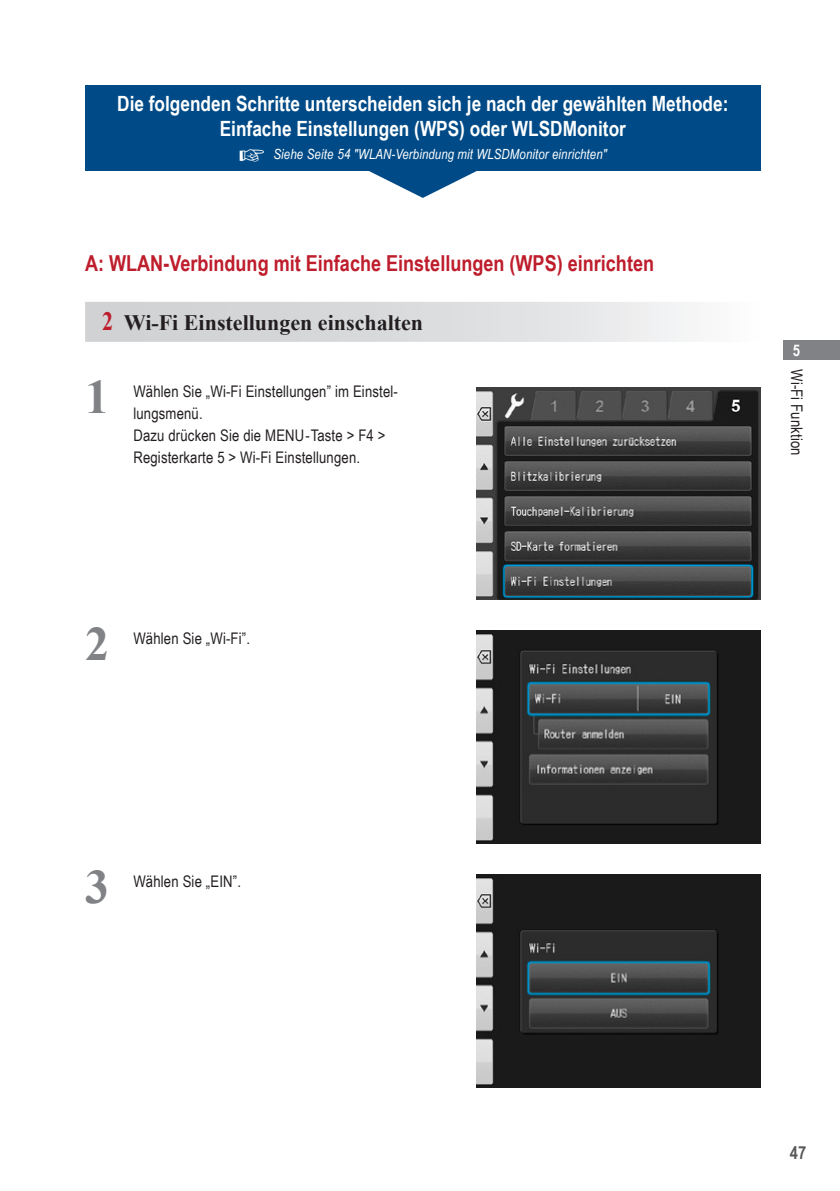
<style>
.page{position:relative;width:840px;height:1191px;background:#fff}
.page>*{position:absolute;margin:0;border:0;box-sizing:border-box;transform-origin:0 0}
.t1{font:700 48px "Times New Roman";color:#808285}
.t2{font:700 22px "Arial Narrow";color:#be1d2c}
.t3{font:700 22px "Times New Roman";color:#231f20}
.t4{font:700 21px/25.2px "Arial Narrow";color:#fff;text-align:center}
.t5{font:700 18px "Arial Narrow";color:#57585a}
.t6{font:16px/22px "Arial Narrow";letter-spacing:.01em;color:#231f20}
.t7{font:700 16px "Arial Narrow";color:#fff}
.t8{font:italic 14px "Arial Narrow";letter-spacing:.01em;color:#fff}
.s1{font-size:26.4px;color:#be1d2c}
</style>
<div class="page">
<div style="left:782px;top:340px;width:57px;height:20px;background:#808285"></div>
<img style="left:476px;top:387px;width:284px;height:213px">
<img style="left:476px;top:631px;width:284px;height:212px">
<img style="left:476px;top:874px;width:284px;height:213px">
<div style="left:85px;top:85px;width:675px;height:85px;background:#004b87"></div>
<svg style="left:366px;top:170px;width:113px;height:28px"></svg>
<div style="left:85px;top:302px;width:675px;height:40px;background:linear-gradient(to right,#cacbcd,#f5f5f6)"></div>
<h3 class="t4" style="left:117px;top:90px;width:612px">Die folgenden Schritte unterscheiden sich je nach der gewählten Methode:<br>Einfache Einstellungen (WPS) oder WLSDMonitor</h3>
<p class="t8" style="left:238px;top:144px;width:369px">☞ Siehe Seite 54 "WLAN-Verbindung mit WLSDMonitor einrichten"</p>
<h2 class="t2" style="left:85px;top:247px;width:570px">A: WLAN-Verbindung mit Einfache Einstellungen (WPS) einrichten</h2>
<h2 class="t3" style="left:102px;top:307px;width:322px"><span class="s1">2</span> Wi-Fi Einstellungen einschalten</h2>
<h1 class="t1" style="left:85px;top:364px;width:25px">1</h1>
<p class="t6" style="left:133px;top:380px;width:266px">Wählen Sie „Wi-Fi Einstellungen” im Einstel&shy;lungsmenü.<br>Dazu drücken Sie die MENU-Taste &gt; F4 &gt; Registerkarte 5 &gt; Wi-Fi Einstellungen.</p>
<p class="t7" style="left:792px;top:338px;width:9px">5</p>
<p class="t6" style="left:807px;top:369px;width:88px;rotate:90deg">Wi-Fi Funktion</p>
<h1 class="t1" style="left:85px;top:610px;width:25px">2</h1>
<p class="t6" style="left:133px;top:626px;width:118px">Wählen Sie „Wi-Fi”.</p>
<h1 class="t1" style="left:85px;top:854px;width:25px">3</h1>
<p class="t6" style="left:133px;top:870px;width:109px">Wählen Sie „EIN”.</p>
<p class="t5" style="left:789px;top:1138px;width:18px">47</p>
</div>
